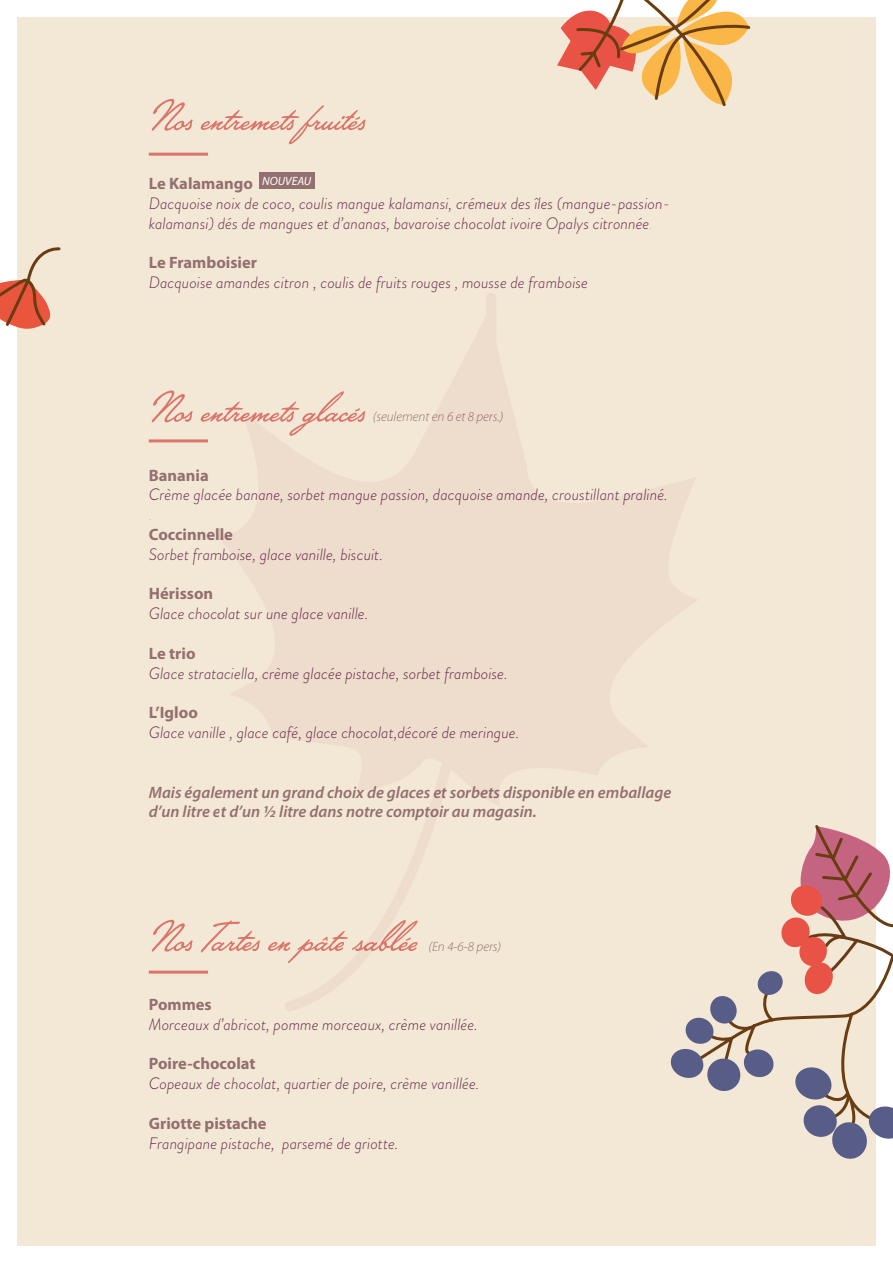
<style>
.page{position:relative;width:893px;height:1263px;background:#fff}
.page>*{position:absolute;margin:0;border:0;box-sizing:border-box;transform-origin:0 0}
.t1{font:55.5px "Lakeside";color:#db746b}
.t2{font:italic 300 16.5px/19.8px "Brandon Grotesque";color:#6b2f51}
.t3{font:italic 600 16.5px/19.8px "Myriad Pro";color:#946f70}
.t4{font:700 16.5px "Myriad Pro";color:#946f70}
.t5{font:italic 100 16.5px "Brandon Grotesque";color:#946f70}
.t6{font:italic 300 13.5px "Myriad Pro";color:#946f70}
.s1{font-weight:100;color:#946f70}
.s2{color:#db736b}
</style>
<div class="page">
<div style="left:17px;top:17px;width:859px;height:1229px;background:#f3e8d5"></div>
<div style="left:260px;top:173px;width:55px;height:16px;background:#946f70"></div>
<hr style="left:149px;top:153px;width:59px;height:3px;background:#db746b">
<hr style="left:149px;top:439px;width:59px;height:3px;background:#db746b">
<hr style="left:149px;top:971px;width:59px;height:3px;background:#db746b">
<svg style="left:557px;top:0;width:194px;height:107px"></svg>
<svg style="left:0;top:247px;width:61px;height:82px"></svg>
<svg style="left:670px;top:825px;width:223px;height:334px"></svg>
<svg style="left:220px;top:412px;width:477px;height:324px"></svg>
<svg style="left:277px;top:293px;width:376px;height:718px"></svg>
<h1 class="t1" style="left:149px;top:81px;width:218px">Nos entremets fruités</h1>
<p class="t4" style="left:149px;top:174px;width:164px">Le Kalamango <sup>NOUVEAU</sup></p>
<p class="t2" style="left:149px;top:193px;width:523px">Dacquoise noix de coco, coulis mangue kalamansi, crémeux des îles (mangue-passion&shy;kalamansi) dés de mangues et d’ananas, bavaroise chocolat ivoire Opalys citronnée<span class="s1">.</span></p>
<p class="t4" style="left:149px;top:253px;width:110px">Le Framboisier</p>
<p class="t2" style="left:149px;top:272px;width:441px">Dacquoise amandes citron , coulis de fruits rouges , mousse de framboise</p>
<h1 class="t1" style="left:149px;top:372px;width:218px">Nos entremets <span class="s2">gla</span>cés</h1>
<p class="t6" style="left:373px;top:410px;width:132px">(seulement en 6 et 8 pers.)</p>
<p class="t4" style="left:149px;top:466px;width:61px">Banania</p>
<p class="t2" style="left:149px;top:485px;width:520px">Crème glacée banane, sorbet mangue passion, dacquoise amande, croustillant praliné.</p>
<p class="t5" style="left:149px;top:503px;width:5px">.</p>
<p class="t4" style="left:149px;top:525px;width:86px">Coccinnelle</p>
<p class="t2" style="left:149px;top:544px;width:236px">Sorbet framboise, glace vanille, biscuit.</p>
<p class="t4" style="left:149px;top:585px;width:66px">Hérisson</p>
<p class="t2" style="left:149px;top:604px;width:221px">Glace chocolat sur une glace vanille.</p>
<p class="t4" style="left:149px;top:644px;width:48px">Le trio</p>
<p class="t2" style="left:149px;top:663px;width:360px">Glace strataciella, crème glacée pistache, sorbet framboise.</p>
<p class="t4" style="left:149px;top:703px;width:51px">L’Igloo</p>
<p class="t2" style="left:149px;top:722px;width:372px">Glace vanille , glace café, glace chocolat,décoré de meringue.</p>
<p class="t3" style="left:149px;top:782px;width:524px">Mais également un grand choix de glaces et sorbets disponible en emballage d’un litre et d’un ½ litre dans notre comptoir au magasin.</p>
<h1 class="t1" style="left:149px;top:902px;width:270px">Nos Tartes en pâte sablée</h1>
<p class="t6" style="left:428px;top:939px;width:74px">(En 4-6-8 pers)</p>
<p class="t4" style="left:149px;top:995px;width:64px">Pommes</p>
<p class="t2" style="left:149px;top:1014px;width:331px">Morceaux d’abricot, pomme morceaux, crème vanillée.</p>
<p class="t4" style="left:149px;top:1054px;width:108px">Poire-chocolat</p>
<p class="t2" style="left:149px;top:1073px;width:332px">Copeaux de chocolat, quartier de poire, crème vanillée.</p>
<p class="t4" style="left:149px;top:1114px;width:119px">Griotte pistache</p>
<p class="t2" style="left:149px;top:1133px;width:251px">Frangipane pistache, parsemé de griotte.</p>
</div>
